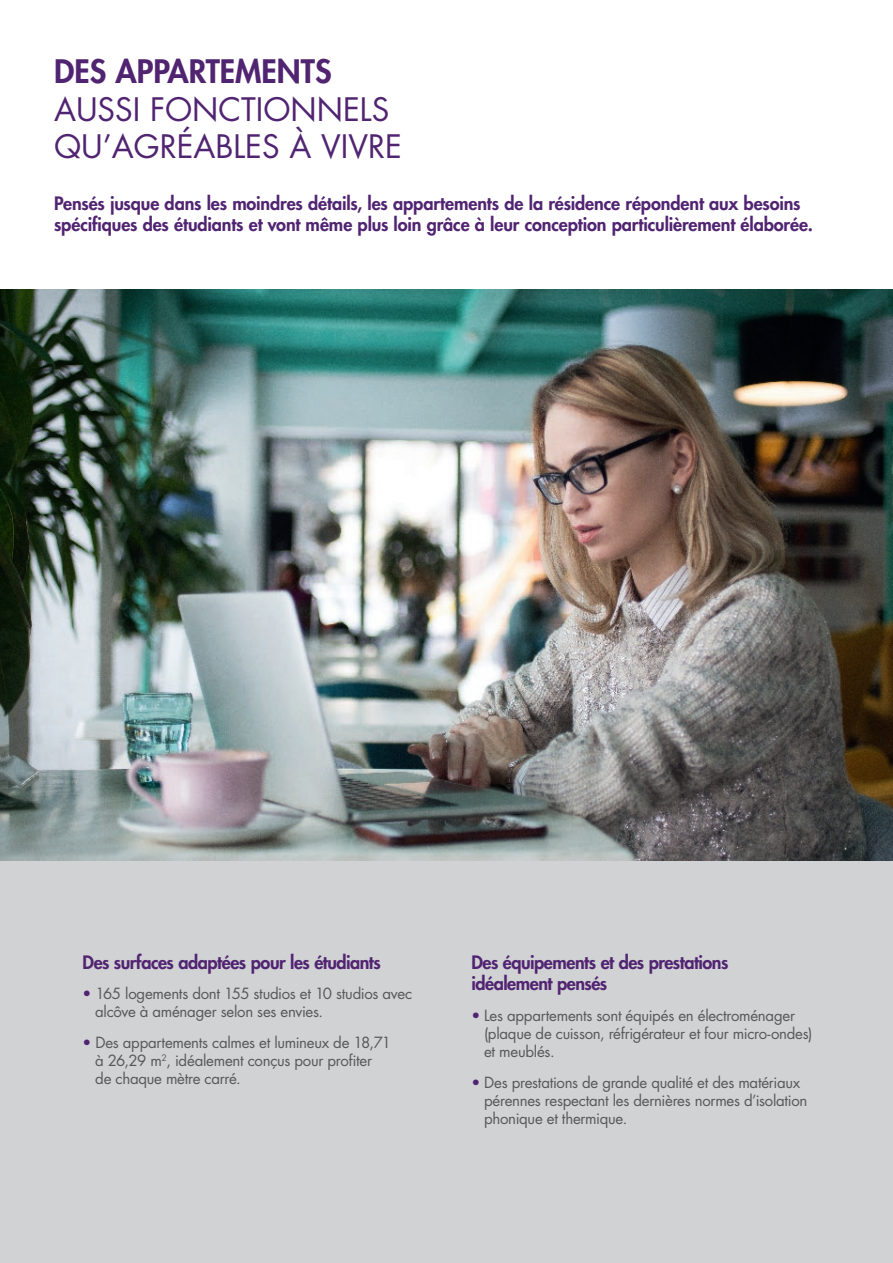
<style>
.page{position:relative;width:893px;height:1263px;background:#fff}
.page>*{position:absolute;margin:0;border:0;box-sizing:border-box;transform-origin:0 0}
.t1{font:31.5px/37.8px "Futura Std";color:#512472}
.t2{font:800 31.5px "Futura Std";color:#512472}
.t3{font:800 18px/21.8px "Futura Std";letter-spacing:-.01em;color:#512472}
.t4{font:800 18px "Futura Std";letter-spacing:-.03em;color:#512472}
.t5{font:15px/18px "Futura Std";letter-spacing:-.02em;color:#57585a}
.s1{color:#512472}
</style>
<div class="page">
<div style="left:0;top:797px;width:893px;height:466px;background:#d1d2d4"></div>
<img style="left:0;top:289px;width:893px;height:571px">
<h1 class="t2" style="left:54px;top:52px;width:279px">DES APPARTEMENTS</h1>
<h1 class="t1" style="left:54px;top:91px;width:349px">AUSSI FONCTIONNELS<br>QU’AGRÉABLES À VIVRE</h1>
<p class="t3" style="left:54px;top:192px;width:760px">Pensés jusque dans les moindres détails, les appartements de la résidence répondent aux besoins spécifiques des étudiants et vont même plus loin grâce à leur conception particulièrement élaborée.</p>
<p class="t4" style="left:82px;top:950px;width:300px">Des surfaces adaptées pour les étudiants</p>
<p class="t5" style="left:95px;top:985px;width:318px;text-indent:-13px"><span class="s1">•</span> 165 logements dont 155 studios et 10 studios avec alcôve à aménager selon ses envies.</p>
<p class="t5" style="left:95px;top:1034px;width:297px;text-indent:-13px"><span class="s1">•</span> Des appartements calmes et lumineux de 18,71 à 26,29 m<sup>2</sup>, idéalement conçus pour profiter de chaque mètre carré.</p>
<p class="t3" style="left:471px;top:951px;width:259px">Des équipements et des prestations idéalement pensés</p>
<p class="t5" style="left:484px;top:1007px;width:330px;text-indent:-13px"><span class="s1">•</span> Les appartements sont équipés en électroménager (plaque de cuisson, réfrigérateur et four micro-ondes) et meublés.</p>
<p class="t5" style="left:484px;top:1073px;width:325px;text-indent:-13px"><span class="s1">•</span> Des prestations de grande qualité et des matériaux pérennes respectant les dernières normes d’isolation phonique et thermique.</p>
</div>
